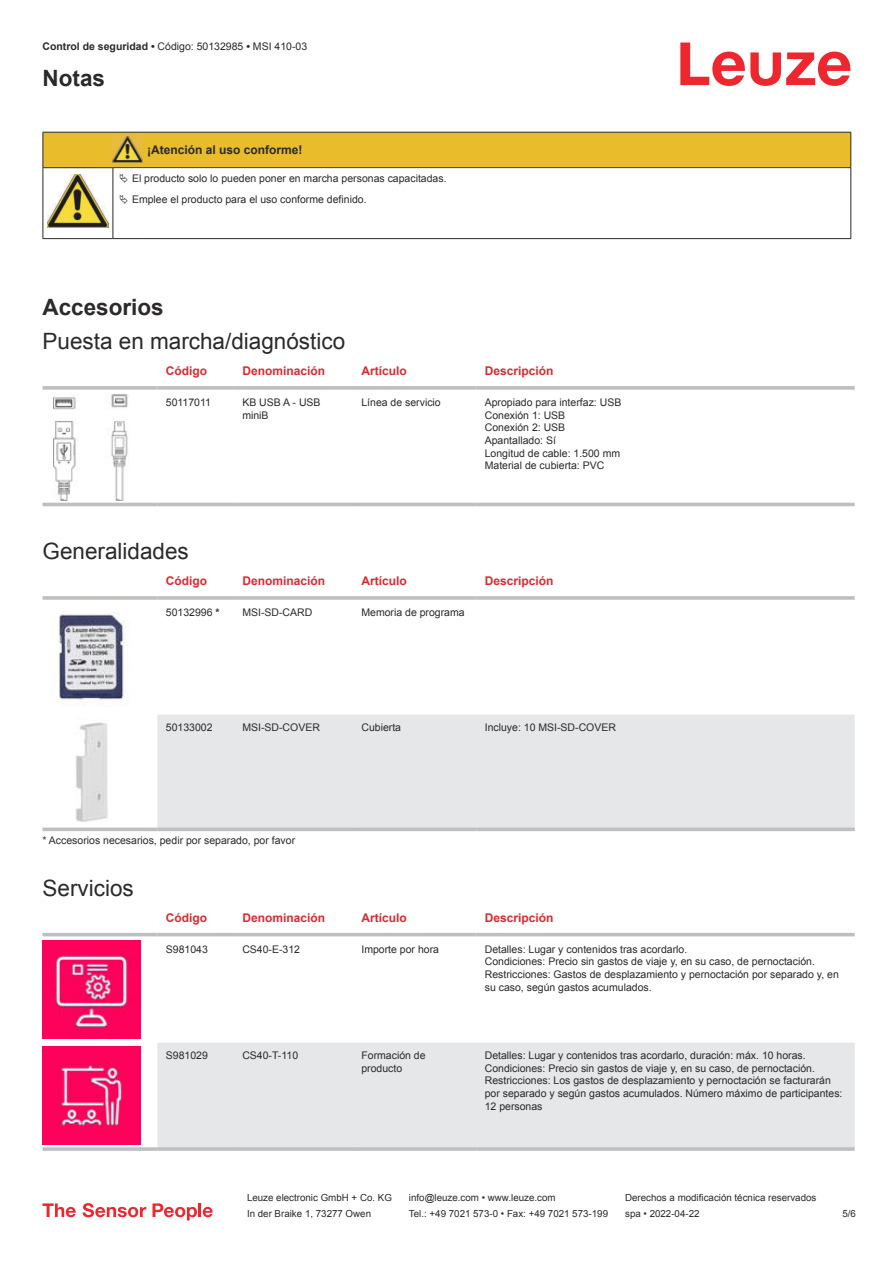
<style>
.page{position:relative;width:893px;height:1263px;background:#fff}
.page>*{position:absolute;margin:0;border:0;box-sizing:border-box;transform-origin:0 0}
.t1{font:22.5px "Arial";color:#2b292a}
.t2{font:700 22.5px "Arial";color:#2b292a}
.t3{font:700 12px "Arial";color:#db2a30}
.t4{font:700 12px "Arial";color:#2b292a}
.t5{font:10.5px/12.6px "Arial";color:#2b292a}
.t6{font:9.75px "Arial";color:#2b292a}
.s1{font-weight:700}
</style>
<div class="page">
<svg style="left:680px;top:43px;width:170px;height:43px"></svg>
<svg style="left:43px;top:500px;width:812px;height:7px;fill:#ededee"></svg>
<svg style="left:43px;top:386px;width:114px;height:4px"></svg>
<svg style="left:157px;top:386px;width:77px;height:4px"></svg>
<svg style="left:234px;top:386px;width:119px;height:4px"></svg>
<svg style="left:353px;top:386px;width:123px;height:4px"></svg>
<svg style="left:476px;top:386px;width:379px;height:4px;background:#c3c5c7"></svg>
<hr style="left:43px;top:503px;width:114px;height:3px;background:#bdbfc1">
<hr style="left:157px;top:503px;width:77px;height:3px;background:#bdbfc1">
<hr style="left:234px;top:503px;width:119px;height:3px;background:#bdbfc1">
<hr style="left:353px;top:503px;width:123px;height:3px;background:#bdbfc1">
<hr style="left:476px;top:503px;width:379px;height:3px;background:#bdbfc1">
<img style="left:53px;top:394px;width:77px;height:106px">
<div style="left:157px;top:714px;width:698px;height:113px;background:#e6e7e9"></div>
<hr style="left:43px;top:596px;width:114px;height:4px;background:#bdbfc1">
<hr style="left:157px;top:596px;width:77px;height:4px;background:#c7c9ca">
<hr style="left:234px;top:596px;width:119px;height:4px;background:#bdbfc1">
<hr style="left:353px;top:596px;width:123px;height:4px;background:#bdbfc1">
<hr style="left:476px;top:596px;width:379px;height:4px;background:#c7c9ca">
<svg style="left:43px;top:827px;width:114px;height:4px"></svg>
<svg style="left:157px;top:827px;width:77px;height:4px"></svg>
<svg style="left:234px;top:827px;width:119px;height:4px"></svg>
<svg style="left:353px;top:827px;width:123px;height:4px"></svg>
<svg style="left:476px;top:827px;width:379px;height:4px;background:#c3c4c6"></svg>
<img style="left:56px;top:612px;width:72px;height:94px">
<img style="left:75px;top:722px;width:33px;height:100px">
<svg style="left:43px;top:932px;width:812px;height:213px"></svg>
<div style="left:157px;top:1043px;width:698px;height:104px;background:#e6e7e9"></div>
<hr style="left:43px;top:933px;width:114px;height:3px;background:#bdbfc1">
<hr style="left:157px;top:933px;width:77px;height:3px;background:#bdbfc1">
<hr style="left:234px;top:933px;width:119px;height:3px;background:#bdbfc1">
<hr style="left:353px;top:933px;width:123px;height:3px;background:#bdbfc1">
<hr style="left:476px;top:933px;width:379px;height:3px;background:#bdbfc1">
<svg style="left:43px;top:1147px;width:114px;height:4px"></svg>
<hr style="left:157px;top:1147px;width:77px;height:4px;background:#c7c8ca">
<hr style="left:234px;top:1147px;width:119px;height:4px;background:#bdbfc1">
<hr style="left:353px;top:1147px;width:123px;height:4px;background:#bdbfc1">
<hr style="left:476px;top:1147px;width:379px;height:4px;background:#c7c8ca">
<img style="left:43px;top:941px;width:97px;height:97px">
<img style="left:43px;top:1047px;width:97px;height:98px">
<svg style="left:43px;top:1203px;width:33px;height:14px"></svg>
<svg style="left:83px;top:1203px;width:63px;height:14px"></svg>
<svg style="left:153px;top:1203px;width:44px;height:17px"></svg>
<hr style="left:198px;top:1203px;width:3px;height:14px;background:#ed272d">
<svg style="left:203px;top:1207px;width:10px;height:10px"></svg>
<hr style="left:43px;top:168px;width:1px;height:66px;background:#2b292a">
<hr style="left:113px;top:168px;width:1px;height:66px;background:#2b292a">
<hr style="left:850px;top:168px;width:1px;height:66px;background:#2b292a">
<hr style="left:43px;top:238px;width:70px;height:1px;background:#2b292a">
<hr style="left:113px;top:238px;width:30px;height:1px;background:#2b292a">
<hr style="left:143px;top:238px;width:708px;height:1px;background:#2b292a">
<img style="left:47px;top:209px;width:61px;height:19px">
<svg style="left:43px;top:132px;width:808px;height:77px"></svg>
<p class="t5" style="left:43px;top:41px;width:266px"><span class="s1">Control de seguridad •</span> Código: 50132985 <span class="s1">•</span> MSI 410-03</p>
<h1 class="t2" style="left:43px;top:70px;width:64px">Notas</h1>
<p class="t4" style="left:147px;top:145px;width:157px">¡Atención al uso conforme!</p>
<p class="t5" style="left:132px;top:170px;width:316px;line-height:20.2px">El producto solo lo pueden poner en marcha personas capacitadas.<br>Emplee el producto para el uso conforme definido.</p>
<h1 class="t2" style="left:43px;top:299px;width:123px">Accesorios</h1>
<h1 class="t1" style="left:43px;top:333px;width:304px">Puesta en marcha/diagnóstico</h1>
<p class="t3" style="left:166px;top:366px;width:43px">Código</p>
<p class="t3" style="left:242px;top:366px;width:84px">Denominación</p>
<p class="t3" style="left:361px;top:366px;width:47px">Artículo</p>
<p class="t3" style="left:485px;top:366px;width:70px">Descripción</p>
<p class="t5" style="left:166px;top:397px;width:47px">50117011</p>
<p class="t5" style="left:242px;top:397px;width:80px">KB USB A - USB miniB</p>
<p class="t5" style="left:361px;top:397px;width:81px">Línea de servicio</p>
<p class="t5" style="left:485px;top:397px;width:138px">Apropiado para interfaz: USB<br>Conexión 1: USB<br>Conexión 2: USB<br>Apantallado: Sí<br>Longitud de cable: 1.500 mm<br>Material de cubierta: PVC</p>
<h1 class="t1" style="left:43px;top:543px;width:148px">Generalidades</h1>
<p class="t3" style="left:166px;top:577px;width:43px">Código</p>
<p class="t3" style="left:242px;top:577px;width:84px">Denominación</p>
<p class="t3" style="left:361px;top:577px;width:47px">Artículo</p>
<p class="t3" style="left:485px;top:577px;width:70px">Descripción</p>
<p class="t5" style="left:166px;top:607px;width:55px">50132996 <span class="s1">*</span></p>
<p class="t5" style="left:242px;top:607px;width:71px">MSI-SD-CARD</p>
<p class="t5" style="left:361px;top:607px;width:105px">Memoria de programa</p>
<p class="t5" style="left:166px;top:722px;width:48px">50133002</p>
<p class="t5" style="left:242px;top:722px;width:79px">MSI-SD-COVER</p>
<p class="t5" style="left:361px;top:722px;width:41px">Cubierta</p>
<p class="t5" style="left:485px;top:722px;width:133px">Incluye: 10 MSI-SD-COVER</p>
<p class="t5" style="left:43px;top:834px;width:254px">* Accesorios necesarios, pedir por separado, por favor</p>
<h1 class="t1" style="left:43px;top:879px;width:93px">Servicios</h1>
<p class="t3" style="left:166px;top:913px;width:43px">Código</p>
<p class="t3" style="left:242px;top:913px;width:84px">Denominación</p>
<p class="t3" style="left:361px;top:913px;width:47px">Artículo</p>
<p class="t3" style="left:485px;top:913px;width:70px">Descripción</p>
<p class="t5" style="left:166px;top:944px;width:44px">S981043</p>
<p class="t5" style="left:242px;top:944px;width:59px">CS40-E-312</p>
<p class="t5" style="left:361px;top:944px;width:79px">Importe por hora</p>
<p class="t5" style="left:485px;top:944px;width:356px">Detalles: Lugar y contenidos tras acordarlo.<br>Condiciones: Precio sin gastos de viaje y, en su caso, de pernoctación.<br>Restricciones: Gastos de desplazamiento y pernoctación por separado y, en su caso, según gastos acumulados.</p>
<p class="t5" style="left:166px;top:1050px;width:44px">S981029</p>
<p class="t5" style="left:242px;top:1050px;width:57px">CS40-T-110</p>
<p class="t5" style="left:361px;top:1050px;width:66px">Formación de producto</p>
<p class="t5" style="left:485px;top:1050px;width:359px">Detalles: Lugar y contenidos tras acordarlo, duración: máx. 10 horas.<br>Condiciones: Precio sin gastos de viaje y, en su caso, de pernoctación.<br>Restricciones: Los gastos de desplazamiento y pernoctación se facturarán por separado y según gastos acumulados. Número máximo de participantes:<br>12 personas</p>
<p class="t6" style="left:247px;top:1194px;width:146px">Leuze electronic GmbH + Co. KG</p>
<p class="t6" style="left:409px;top:1194px;width:148px">info@leuze.com • www.leuze.com</p>
<p class="t6" style="left:625px;top:1194px;width:193px">Derechos a modificación técnica reservados</p>
<p class="t6" style="left:247px;top:1210px;width:126px">In der Braike 1, 73277 Owen</p>
<p class="t6" style="left:409px;top:1210px;width:201px">Tel.: +49 7021 573-0 • Fax: +49 7021 573-199</p>
<p class="t6" style="left:625px;top:1210px;width:76px">spa • 2022-04-22</p>
<p class="t6" style="left:842px;top:1210px;width:15px">5 /6</p>
</div>
